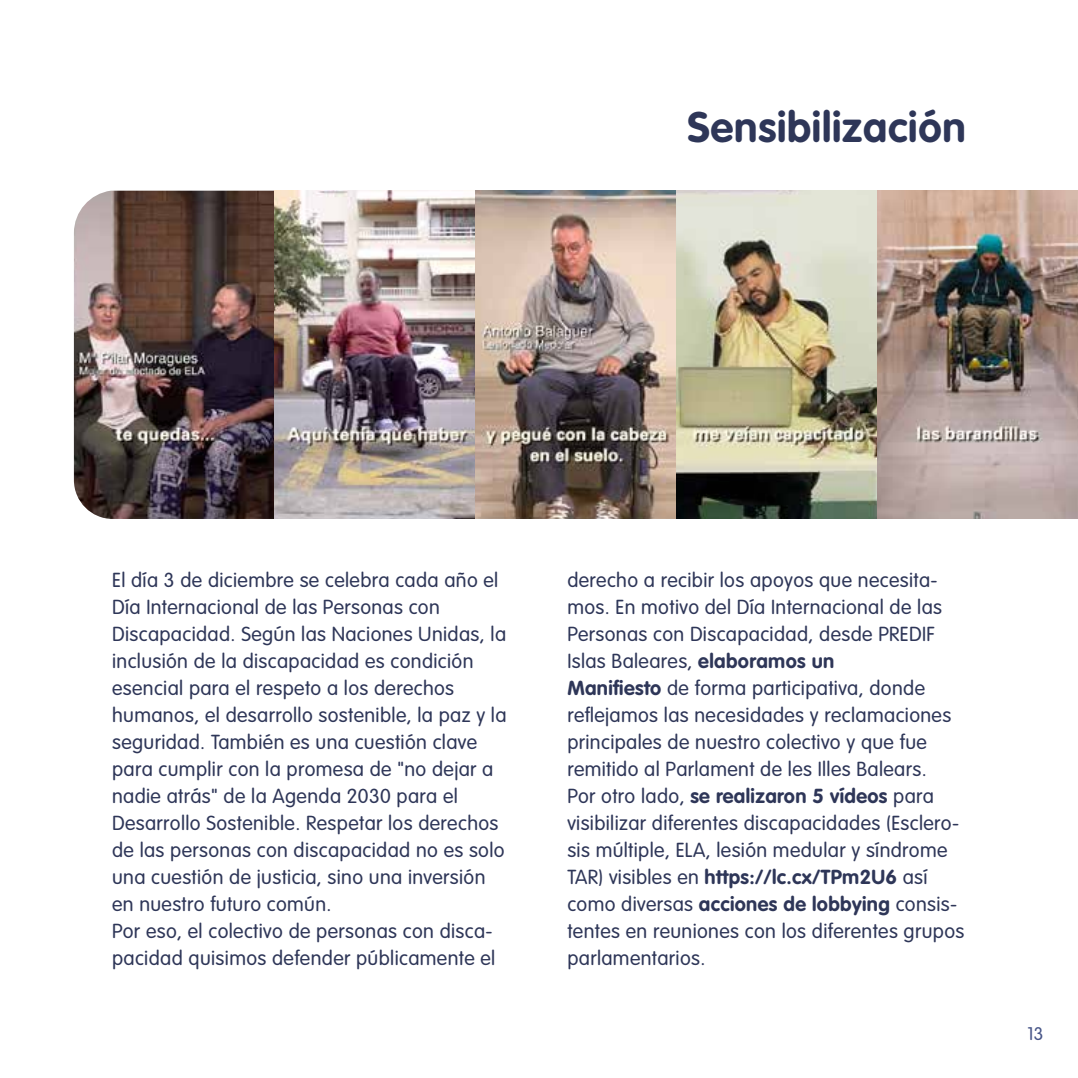
<style>
.page{position:relative;width:1078px;height:1078px;background:#fff}
.page>*{position:absolute;margin:0;border:0;box-sizing:border-box;transform-origin:0 0}
.t1{font:700 42px "VAG Rounded Std";letter-spacing:.02em;color:#2e3658}
.t2{font:300 20px/27px "VAG Rounded Std";letter-spacing:.02em;color:#2e3658}
.t3{font:300 18px "VAG Rounded Std";color:#465487}
.s1{font-weight:700}
</style>
<div class="page">
<img style="left:74px;top:191px;width:1003px;height:328px">
<h1 class="t1" style="left:687px;top:103px;width:280px">Sensibilización</h1>
<p class="t2" style="left:112px;top:566px;width:396px">El día 3 de diciembre se celebra cada año el Día Internacional de las Personas con Discapacidad. Según las Naciones Unidas, la inclusión de la discapacidad es condición esencial para el respeto a los derechos humanos, el desarrollo sostenible, la paz y la seguridad. También es una cuestión clave para cumplir con la promesa de "no dejar a nadie atrás" de la Agenda 2030 para el Desarrollo Sostenible. Respetar los derechos de las personas con discapacidad no es solo una cuestión de justicia, sino una inversión en nuestro futuro común.<br>Por eso, el colectivo de personas con disca&shy;pacidad quisimos defender públicamente el</p>
<p class="t2" style="left:567px;top:566px;width:398px">derecho a recibir los apoyos que necesita&shy;mos. En motivo del Día Internacional de las Personas con Discapacidad, desde PREDIF Islas Baleares, <span class="s1">elaboramos un<br>Manifiesto</span> de forma participativa, donde reflejamos las necesidades y reclamaciones principales de nuestro colectivo y que fue remitido al Parlament de les Illes Balears.<br>Por otro lado, <span class="s1">se realizaron 5 vídeos</span> para visibilizar diferentes discapacidades (Esclero&shy;sis múltiple, ELA, lesión medular y síndrome TAR) visibles en <span class="s1">https://lc.cx/TPm2U6</span> así como diversas <span class="s1">acciones de lobbying</span> consis&shy;tentes en reuniones con los diferentes grupos parlamentarios.</p>
<p class="t3" style="left:1027px;top:1023px;width:17px">13</p>
</div>
